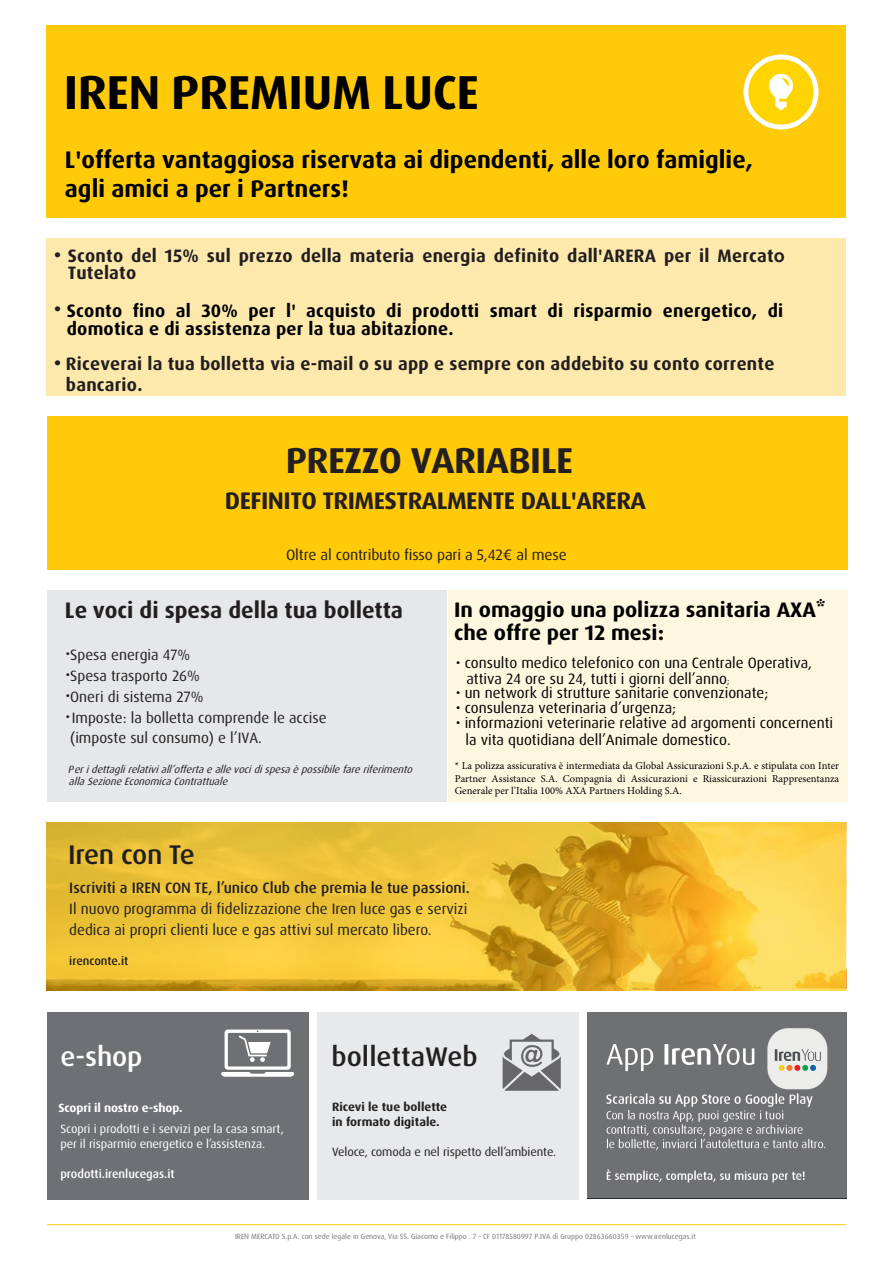
<style>
.page{position:relative;width:893px;height:1263px;background:#fff}
.page>*{position:absolute;margin:0;border:0;box-sizing:border-box;transform-origin:0 0}
.t1{font:700 47.7px "Dax OT";letter-spacing:-.01em;color:#000}
.t2{font:700 36px "Dax OT";letter-spacing:-.015em;color:#231f20}
.t3{font:500 27px "Dax Pro";letter-spacing:-.005em;color:#231f20}
.t4{font:500 27px "Dax Pro";color:#fff}
.t5{font:700 24px/28.8px "Dax OT";color:#000}
.t6{font:700 24px "Dax OT";letter-spacing:-.02em;color:#231f20}
.t7{font:700 22.5px "Dax OT";color:#231f20}
.t8{font:700 21px/23.7px "Dax OT";color:#000}
.t9{font:700 18px/17.4px "Dax OT";letter-spacing:.01em;color:#231f20}
.t10{font:700 18px/17.5px "Dax OT";letter-spacing:.01em;color:#000}
.t11{font:15px/16px "Dax OT";color:#000}
.t12{font:15px/20.4px "Dax OT";color:#231f20}
.t13{font:15px/21px "Dax Pro";color:#231f20}
.t14{font:500 15px "Dax Pro";color:#231f20}
.t15{font:12px/15px "Dax Pro";letter-spacing:-.01em;color:#fff}
.t16{font:12px "Dax Pro";letter-spacing:-.01em;color:#231f20}
.t17{font:700 12px "Dax Pro";color:#231f20}
.t18{font:500 12px "Dax Pro";color:#fff}
.t19{font:700 12px "Dax Pro";letter-spacing:-.01em;color:#fff}
.t20{font:500 12px "Dax Pro";color:#231f20}
.t21{font:10.5px/12.6px "Minion Pro";color:#000;text-align:justify}
.t22{font:italic 10.5px/12.6px "Dax OT";color:#231f20}
.t23{font:9px "Dax OT";color:#000}
.t24{font:7.5px "Dax Pro";color:#757679}
.s1{font-family:"Arial"}
.s2{font-family:"Arial";color:#231f20}
.s3{font-family:"Dax Pro"}
.s4{font-style:inherit}
</style>
<div class="page">
<div style="left:47px;top:26px;width:799px;height:192px;background:#feca0a"></div>
<div style="left:47px;top:238px;width:799px;height:157px;background:#fee9ad"></div>
<img style="left:743px;top:54px;width:75px;height:76px">
<div style="left:47px;top:416px;width:800px;height:153px;background:#feca0a"></div>
<div style="left:47px;top:590px;width:399px;height:211px;background:#e6e7e9"></div>
<svg style="left:47px;top:822px;width:799px;height:169px;background:#eabd37"></svg>
<hr style="left:47px;top:1224px;width:799px;height:1px;background:#feca0a">
<div style="left:317px;top:1012px;width:261px;height:188px;background:#e8e9ea"></div>
<div style="left:47px;top:1012px;width:261px;height:187px;background:#6f7073"></div>
<svg style="left:503px;top:1034px;width:58px;height:57px"></svg>
<svg style="left:221px;top:1029px;width:74px;height:48px"></svg>
<img style="left:588px;top:1012px;width:259px;height:187px">
<div style="left:448px;top:590px;width:400px;height:211px;background:#fef7e0"></div>
<p class="t1" style="left:64px;top:62px;width:417px">IREN PREMIUM LUCE</p>
<h3 class="t5" style="left:65px;top:146px;width:689px">L'offerta vantaggiosa riservata ai dipendenti, alle loro famiglie, agli amici a per i Partners!</h3>
<p class="t9" style="left:68px;top:247px;width:719px;text-indent:-13px"><span class="s1">•</span> Sconto del 15% sul prezzo della materia energia definito dall'ARERA per il Mercat<span class="s1">o<br></span>Tutelato</p>
<p class="t10" style="left:67px;top:302px;width:718px;text-indent:-12px"><span class="s2">•</span> Sconto fino al 30% per l' acquisto di prodotti smart di risparmio energetico, di domotica e di assistenza per la tua abitazione.</p>
<p class="t9" style="left:66px;top:353px;width:710px;line-height:21.1px;text-indent:-11px"><span class="s1">•</span> Riceverai la tua bolletta via e-mail o su app e sempre con addebito su conto corrente bancario.</p>
<p class="t2" style="left:286px;top:437px;width:289px">PREZZO VARIABILE</p>
<p class="t6" style="left:225px;top:485px;width:423px">DEFINITO TRIMESTRALMENTE DALL'ARERA</p>
<p class="t12" style="left:286px;top:544px;width:282px">Oltre al contributo fisso pari a 5,42€ al mese</p>
<p class="t7" style="left:65px;top:596px;width:340px">Le voci di spesa della tua bolletta</p>
<p class="t12" style="left:65px;top:645px;width:126px"><span class="s3">•</span>Spesa energia 47%</p>
<p class="t12" style="left:65px;top:666px;width:136px"><span class="s3">•</span>Spesa trasporto 26%</p>
<p class="t12" style="left:65px;top:687px;width:140px"><span class="s3">•</span>Oneri di sistema 27%</p>
<p class="t12" style="left:70px;top:707px;width:258px;text-indent:-5px"><span class="s3">•</span>Imposte: la bolletta comprende le accise (imposte sul consumo) e l’IVA.</p>
<p class="t22" style="left:69px;top:763px;width:349px"><span class="s3">P</span> eridettaglirelativiall’offertaeallevocidispesaèpossibilefareriferimento allaSezioneEconomicaContrattuale</p>
<p class="t3" style="left:68px;top:838px;width:128px">Iren con Te</p>
<h3 class="t8" style="left:454px;top:598px;width:373px">In omaggio una polizza sanitaria AXA* che offre per 12 mesi:</h3>
<p class="t11" style="left:466px;top:655px;width:347px;text-indent:-11px">• consulto medico telefonico con una Centrale Operativa, attiva 24 ore su 24, tutti i giorni dell’anno</p>
<p class="t23" style="left:727px;top:676px;width:4px">;</p>
<p class="t11" style="left:456px;top:685px;width:314px">• un network di strutture sanitarie convenzionate;</p>
<p class="t11" style="left:456px;top:700px;width:222px">• consulenza veterinaria d’urgenza;</p>
<p class="t11" style="left:456px;top:715px;width:379px">• informazioni veterinarie relative ad argomenti concernenti</p>
<p class="t21" style="left:455px;top:759px;width:386px">* La polizza assicurativa è intermediata da Global Assicurazioni S.p.A. e stipulata con Inter Partner Assistance S.A. Compagnia di Assicurazioni e Riassicurazioni Rappresentanza Generale per l’Italia 100% AXA Partners Holding S.A.</p>
<p class="t11" style="left:465px;top:732px;width:267px">la vita quotidiana dell’Animale domestico.</p>
<p class="t14" style="left:69px;top:878px;width:402px">Iscriviti a IREN CON TE, l’unico Club che premia le tue passioni.</p>
<p class="t13" style="left:69px;top:898px;width:400px">Il nuovo programma di fidelizzazione che Iren luce gas e servizi dedica ai propri clienti luce e gas attivi sul mercato libero.</p>
<p class="t20" style="left:69px;top:953px;width:60px">irenconte.it</p>
<p class="t4" style="left:60px;top:1039px;width:83px">e-shop</p>
<p class="t19" style="left:58px;top:1100px;width:126px">Scopri il nostro e-shop.</p>
<p class="t15" style="left:60px;top:1122px;width:225px">Scopri i prodotti e i servizi per la casa smart, per il risparmio energetico e l’assistenza.</p>
<p class="t18" style="left:60px;top:1166px;width:116px">prodotti.irenlucegas.it</p>
<p class="t3" style="left:331px;top:1039px;width:148px">bollettaWeb</p>
<p class="t17" style="left:332px;top:1099px;width:117px">Ricevi le tue bollette</p>
<p class="t17" style="left:332px;top:1114px;width:109px">in formato digitale.</p>
<p class="t16" style="left:332px;top:1144px;width:226px">Veloce, comoda e nel rispetto dell’ambiente.</p>
<p class="t24" style="left:235px;top:1232px;width:462px">IREN MERCATO S.p.A. con sede legale in Genova, Via SS. Giacomo e Filippo . 7 – C<span class="s4">F</span> 01178580997 <span class="s4">P.IVA di Gruppo 02863660359</span> – www.irenlucegas.it</p>
</div>
